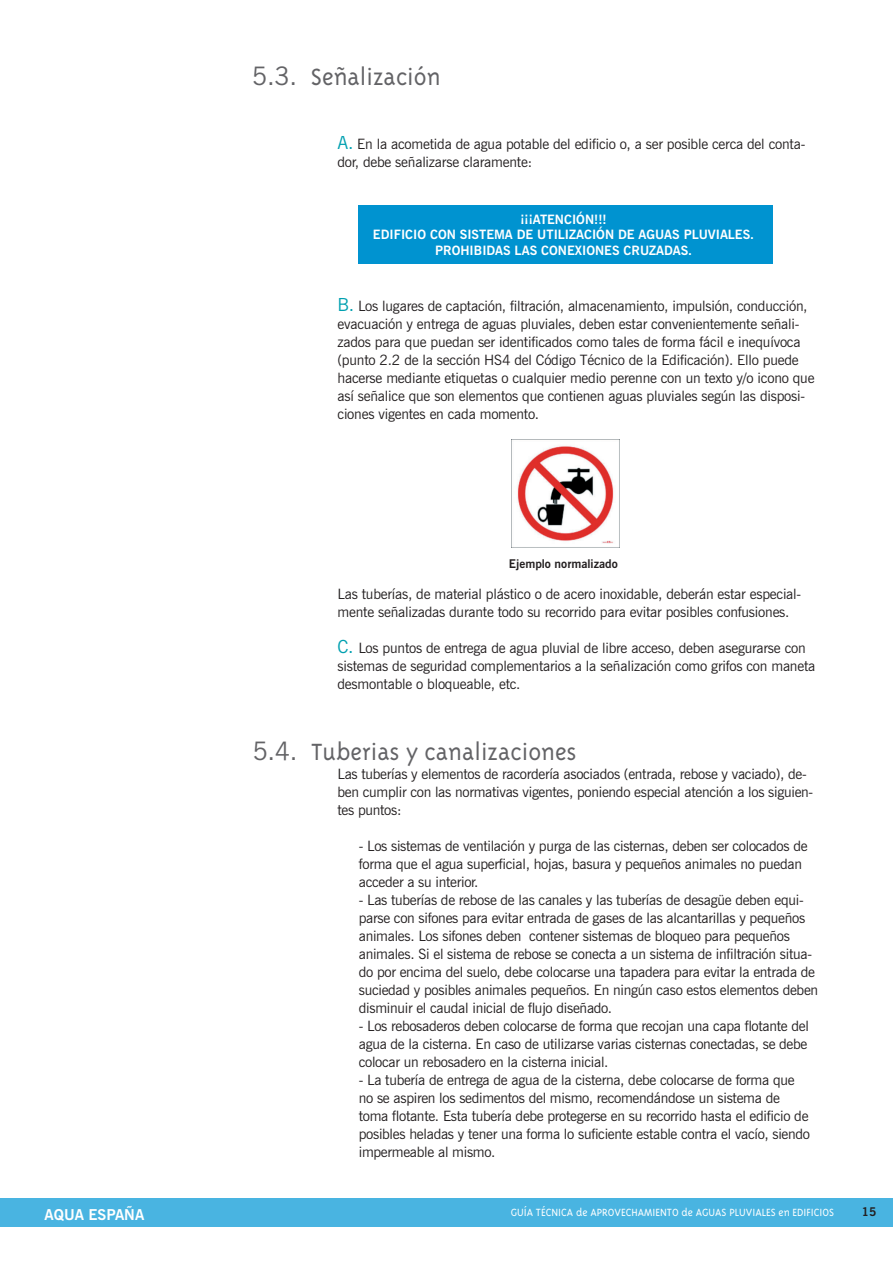
<style>
.page{position:relative;width:893px;height:1263px;background:#fff}
.page>*{position:absolute;margin:0;border:0;box-sizing:border-box;transform-origin:0 0}
.t1{font:300 27px "Triplex";color:#636366}
.t2{font:700 15px "News Gothic BT";color:#fff}
.t3{font:14.25px/18px "News Gothic BT";letter-spacing:-.02em;color:#231f20}
.t4{font:700 12.9px "News Gothic BT";color:#fff}
.t5{font:300 12px "Triplex";color:#fff}
.t6{font:700 12px "News Gothic BT";color:#231f20}
.s1{font-family:"News Gothic BT";font-weight:400;font-size:25.5px}
.s2{font-size:18px;color:#00a0b0}
</style>
<div class="page">
<div style="left:0;top:1199px;width:893px;height:28px;background:#49b4e1"></div>
<div style="left:359px;top:205px;width:414px;height:59px;background:#0093d0"></div>
<img style="left:512px;top:439px;width:108px;height:108px">
<p class="t1" style="left:252px;top:61px;width:190px"><span class="s1">5.3.</span> Señalización</p>
<p class="t3" style="left:338px;top:135px;width:469px"><span class="s2">A.</span> En la acometida de agua potable del edificio o, a ser posible cerca del conta&shy;dor, debe señalizarse claramente:</p>
<p class="t4" style="left:520px;top:211px;width:88px">¡¡¡ATENCIÓN!!!</p>
<p class="t4" style="left:373px;top:227px;width:383px">EDIFICIO CON SISTEMA DE UTILIZACIÓN DE AGUAS PLUVIALES.</p>
<p class="t4" style="left:435px;top:242px;width:259px">PROHIBIDAS LAS CONEXIONES CRUZADAS.</p>
<p class="t3" style="left:338px;top:297px;width:478px"><span class="s2">B.</span> Los lugares de captación, filtración, almacenamiento, impulsión, conducción, evacuación y entrega de aguas pluviales, deben estar convenientemente señali&shy;zados para que puedan ser identificados como tales de forma fácil e inequívoca (punto 2.2 de la sección HS4 del Código Técnico de la Edificación). Ello puede hacerse mediante etiquetas o cualquier medio perenne con un texto y/o icono que así señalice que son elementos que contienen aguas pluviales según las disposi&shy;ciones vigentes en cada momento.</p>
<p class="t6" style="left:509px;top:556px;width:110px">Ejemplo normalizado</p>
<p class="t3" style="left:338px;top:585px;width:465px">Las tuberías, de material plástico o de acero inoxidable, deberán estar especial&shy;mente señalizadas durante todo su recorrido para evitar posibles confusiones.</p>
<p class="t3" style="left:338px;top:639px;width:479px"><span class="s2">C.</span> Los puntos de entrega de agua pluvial de libre acceso, deben asegurarse con sistemas de seguridad complementarios a la señalización como grifos con maneta desmontable o bloqueable, etc.</p>
<p class="t1" style="left:252px;top:737px;width:326px"><span class="s1">5.4.</span> Tuberias y canalizaciones</p>
<p class="t3" style="left:338px;top:765px;width:477px">Las tuberías y elementos de racordería asociados (entrada, rebose y vaciado), de&shy;ben cumplir con las normativas vigentes, poniendo especial atención a los siguien&shy;tes puntos:</p>
<p class="t3" style="left:359px;top:837px;width:450px">- Los sistemas de ventilación y purga de las cisternas, deben ser colocados de forma que el agua superficial, hojas, basura y pequeños animales no puedan acceder a su interior.</p>
<p class="t3" style="left:359px;top:891px;width:461px">- Las tuberías de rebose de las canales y las tuberías de desagüe deben equi&shy;parse con sifones para evitar entrada de gases de las alcantarillas y pequeños animales. Los sifones deben contener sistemas de bloqueo para pequeños animales. Si el sistema de rebose se conecta a un sistema de infiltración situa&shy;do por encima del suelo, debe colocarse una tapadera para evitar la entrada de suciedad y posibles animales pequeños. En ningún caso estos elementos deben disminuir el caudal inicial de flujo diseñado.</p>
<p class="t3" style="left:359px;top:1017px;width:452px;text-align:justify">- Los rebosaderos deben colocarse de forma que recojan una capa flotante del agua de la cisterna. En caso de utilizarse varias cisternas conectadas, se debe colocar un rebosadero en la cisterna inicial.</p>
<p class="t3" style="left:359px;top:1071px;width:453px">- La tubería de entrega de agua de la cisterna, debe colocarse de forma que no se aspiren los sedimentos del mismo, recomendándose un sistema de toma flotante. Esta tubería debe protegerse en su recorrido hasta el edificio de posibles heladas y tener una forma lo suficiente estable contra el vacío, siendo impermeable al mismo.</p>
<p class="t2" style="left:45px;top:1205px;width:101px">AQUA ESPAÑA</p>
<p class="t5" style="left:511px;top:1206px;width:325px">GUÍA TÉCNICA de APROVECHAMIENTO de AGUAS PLUVIALES en EDIFICIOS</p>
<p class="t6" style="left:862px;top:1205px;width:16px">15</p>
</div>
